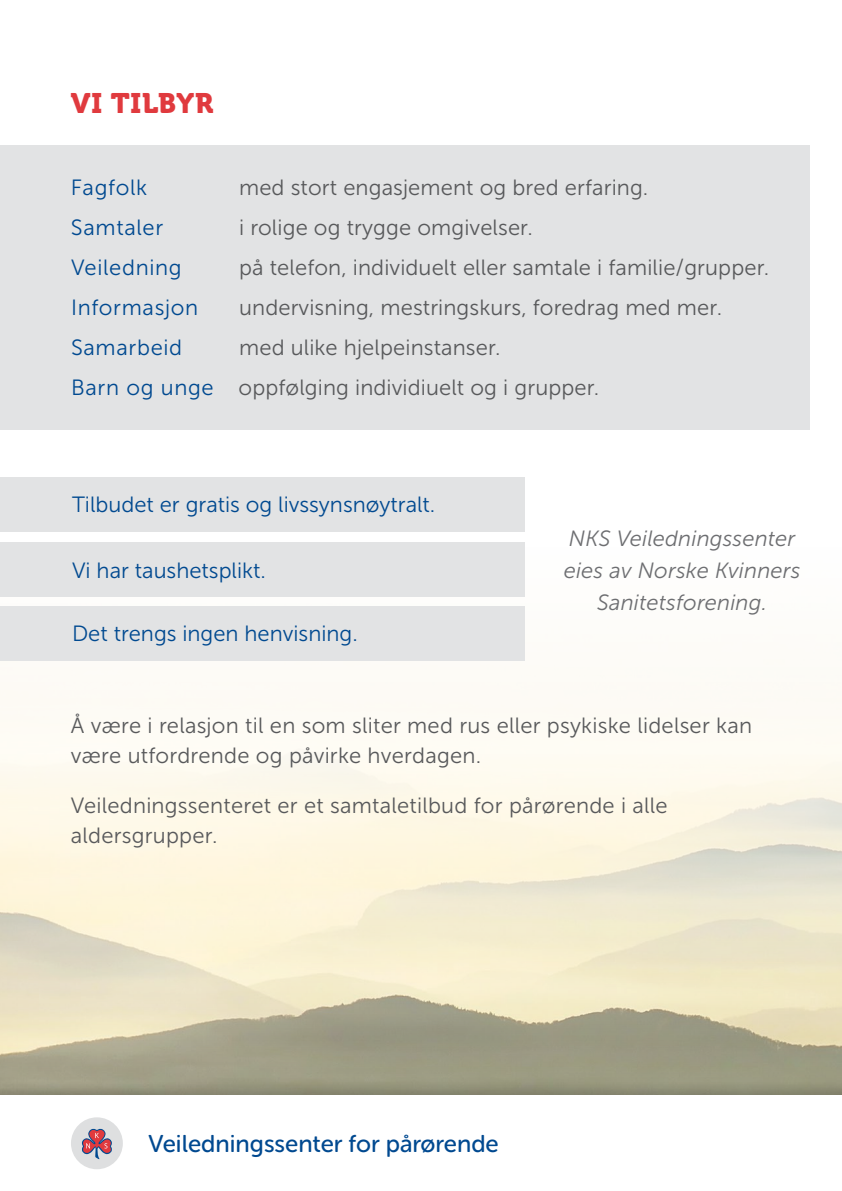
<style>
.page{position:relative;width:842px;height:1191px;background:#fff}
.page>*{position:absolute;margin:0;border:0;box-sizing:border-box;transform-origin:0 0}
.t1{font:28px "Museo 900";letter-spacing:.03em;color:#e03a3e}
.t2{font:24.2px "Museo Sans Rounded 500";color:#004990}
.t3{font:22px/30px "Museo Sans 300";letter-spacing:.005em;color:#58595b}
.t4{font:22px "Museo Sans 300";color:#004990}
.t5{font:italic 22px/32px "Museo Sans 300";letter-spacing:.005em;color:#6d6e71;text-align:center}
.t6{font:22px "Museo Sans 300";letter-spacing:.03em;color:#004990}
.s1{color:#004990}
</style>
<div class="page">
<div style="left:0;top:1080px;width:842px;height:111px;background:#000;opacity:.17"></div>
<div style="left:0;top:1095px;width:842px;height:96px;background:#fff"></div>
<div style="left:0;top:145px;width:809px;height:285px;background:#e2e3e4"></div>
<div style="left:0;top:606px;width:524px;height:55px;background:#e2e3e4"></div>
<div style="left:0;top:477px;width:524px;height:54px;background:#e2e3e4"></div>
<div style="left:0;top:542px;width:524px;height:54px;background:#e2e3e4"></div>
<div style="left:71px;top:1117px;width:52px;height:52px;background:#dedfe0;border-radius:50%"></div>
<svg style="left:82px;top:1128px;width:30px;height:31px"></svg>
<p class="t1" style="left:71px;top:87px;width:144px">VI TILBYR</p>
<p class="t6" style="left:71px;top:176px;width:78px">Fagfolk</p>
<p class="t3" style="left:239px;top:173px;width:411px">med stort engasjement og bred erfaring.</p>
<p class="t6" style="left:71px;top:216px;width:94px">Samtaler</p>
<p class="t3" style="left:239px;top:213px;width:295px">i rolige og trygge omgivelser.</p>
<p class="t6" style="left:71px;top:256px;width:112px">Veiledning</p>
<p class="t3" style="left:239px;top:253px;width:532px">på telefon, individuelt eller samtale i familie/grupper.</p>
<p class="t6" style="left:71px;top:296px;width:129px">Informasjon</p>
<p class="t3" style="left:239px;top:293px;width:484px">undervisning, mestringskurs, foredrag med mer.</p>
<p class="t6" style="left:71px;top:336px;width:113px">Samarbeid</p>
<p class="t3" style="left:71px;top:328px;width:530px;line-height:40px;text-indent:168px">med ulike hjelpeinstanser.<br><span class="s1">Barn og unge</span> oppfølging individiuelt og i grupper.</p>
<p class="t4" style="left:72px;top:493px;width:365px">Tilbudet er gratis og livssynsnøytralt.</p>
<p class="t4" style="left:72px;top:558px;width:196px">Vi har taushetsplikt.</p>
<p class="t4" style="left:72px;top:622px;width:287px">Det trengs ingen henvisning.</p>
<p class="t5" style="left:564px;top:523px;width:238px">NKS Veiledningssenter eies av Norske Kvinners<br>Sanitetsforening.</p>
<p class="t3" style="left:71px;top:710px;width:683px">Å være i relasjon til en som sliter med rus eller psykiske lidelser kan være utfordrende og påvirke hverdagen.</p>
<p class="t3" style="left:71px;top:790px;width:598px">Veiledningssenteret er et samtaletilbud for pårørende i alle aldersgrupper.</p>
<p class="t2" style="left:149px;top:1130px;width:352px">Veiledningssenter for pårørende</p>
</div>
